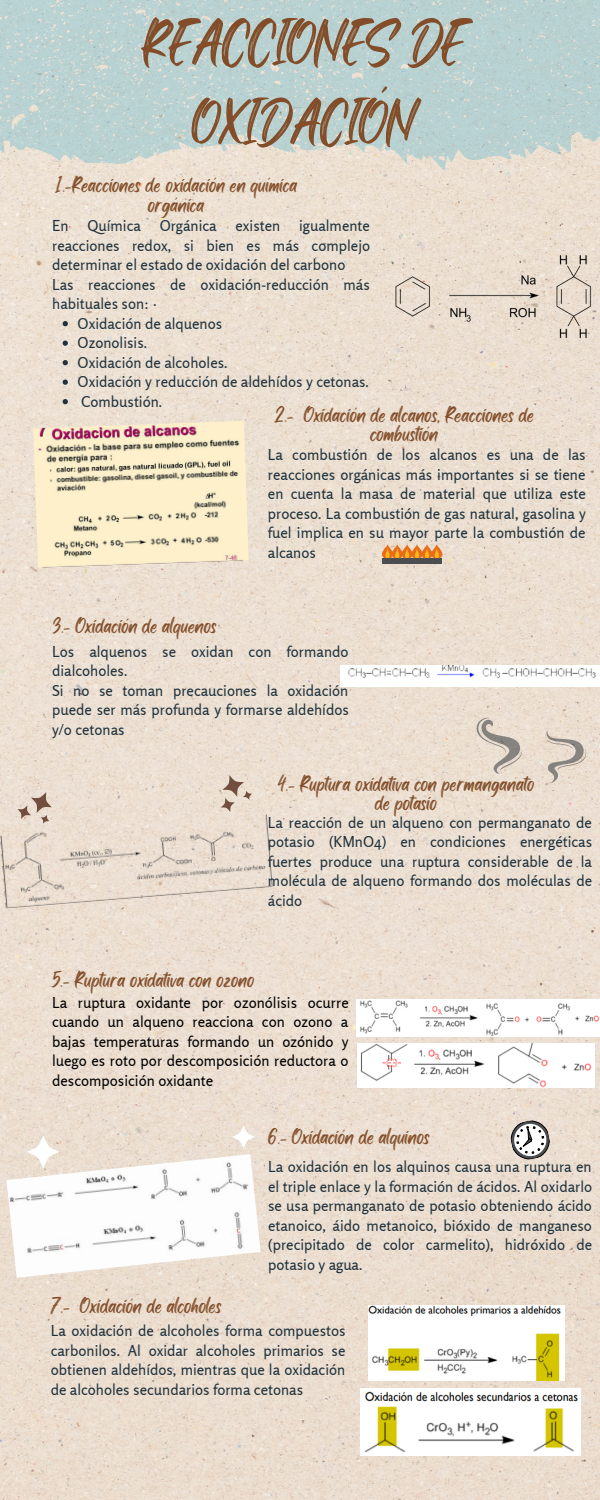
<style>
.page{position:relative;width:600px;height:1500px;background:#fff}
.page>*{position:absolute;margin:0;border:0;box-sizing:border-box;transform-origin:0 0}
.t1{font:57px/79.5px "Black Bones";color:#824d28;text-align:center}
.t2{font:20px/19.5px "Black Bones";color:#824d28;text-align:center}
.t3{font:15px/19.5px "Rosario";color:#1f323d;text-align:justify}
.t4{font:15px/19.5px "Rosario";color:#000;text-align:justify}
</style>
<div class="page">
<img style="left:0;top:457px;width:600px;height:1043px">
<div style="left:382px;top:558px;width:60px;height:6px;background:#4b4d50"></div>
<svg style="left:377px;top:544px;width:70px;height:14px"></svg>
<svg style="left:547px;top:730px;width:39px;height:54px;background:#d4c9bd"></svg>
<svg style="left:476px;top:717px;width:46px;height:57px;background:#d2c7bc"></svg>
<svg style="left:508px;top:1117px;width:45px;height:46px"></svg>
<svg style="left:14px;top:784px;width:46px;height:30px"></svg>
<svg style="left:211px;top:770px;width:45px;height:44px;background:#dcccbe"></svg>
<svg style="left:232px;top:1125px;width:23px;height:24px"></svg>
<svg style="left:27px;top:1135px;width:33px;height:33px"></svg>
<svg style="left:0;top:0;width:600px;height:457px;background:#d9dad1"></svg>
<img style="left:387px;top:246px;width:213px;height:101px">
<img style="left:33px;top:421px;width:216px;height:147px">
<img style="left:341px;top:666px;width:259px;height:21px">
<img style="left:0;top:814px;width:274px;height:94px">
<img style="left:358px;top:1044px;width:237px;height:44px">
<img style="left:356px;top:1000px;width:244px;height:36px">
<img style="left:6px;top:1154px;width:255px;height:124px">
<img style="left:369px;top:1306px;width:196px;height:74px">
<img style="left:360px;top:1389px;width:220px;height:67px">
<svg style="left:63px;top:321px;width:5px;height:5px"></svg>
<svg style="left:63px;top:341px;width:5px;height:5px"></svg>
<svg style="left:63px;top:360px;width:5px;height:5px"></svg>
<svg style="left:63px;top:380px;width:5px;height:5px"></svg>
<svg style="left:63px;top:399px;width:5px;height:5px"></svg>
<h1 class="t1" style="left:142px;top:5px;width:324px">REACCIONES DE<br>OXIDACIÓN</h1>
<h2 class="t2" style="left:55px;top:176px;width:244px">1.-Reacciones de oxidación en química orgánica</h2>
<p class="t3" style="left:52px;top:216px;width:320px;text-align:left;text-indent:247px">igualmente reacciones redox, si bien es más complejo determinar el estado de oxidación del carbono<br>Las reacciones de oxidación-reducción más habituales son: ·</p>
<p class="t3" style="left:52px;top:216px;width:18px">En</p>
<p class="t3" style="left:87px;top:216px;width:55px">Química</p>
<p class="t3" style="left:160px;top:216px;width:58px">Orgánica</p>
<p class="t3" style="left:236px;top:216px;width:46px">existen</p>
<p class="t3" style="left:78px;top:313px;width:293px;text-align:left">Oxidación de alquenos<br>Ozonolisis.<br>Oxidación de alcoholes.<br>Oxidación y reducción de aldehídos y cetonas.<br>Combustión.</p>
<h2 class="t2" style="left:274px;top:405px;width:261px">2.- Oxidación de alcanos, Reacciones de combustión</h2>
<p class="t3" style="left:268px;top:445px;width:320px">La combustión de los alcanos es una de las reacciones orgánicas más importantes si se tiene en cuenta la masa de material que utiliza este proceso. La combustión de gas natural, gasolina y fuel implica en su mayor parte la combustión de alcanos</p>
<h2 class="t2" style="left:52px;top:616px;width:166px">3.- Oxidación de alquenos</h2>
<p class="t3" style="left:52px;top:641px;width:298px;text-align:left">Los alquenos se oxidan con formando dialcoholes.<br>Si no se toman precauciones la oxidación puede ser más profunda y formarse aldehídos y/o cetonas</p>
<h2 class="t2" style="left:278px;top:774px;width:258px">4.- Ruptura oxidativa con permanganato de potasio</h2>
<p class="t3" style="left:268px;top:812px;width:326px">La reacción de un alqueno con permanganato de potasio (KMnO4) en condiciones energéticas fuertes produce una ruptura considerable de la molécula de alqueno formando dos moléculas de ácido</p>
<h2 class="t2" style="left:51px;top:970px;width:205px">5.- Ruptura oxidativa con ozono</h2>
<p class="t4" style="left:52px;top:992px;width:298px">La ruptura oxidante por ozonólisis ocurre cuando un alqueno reacciona con ozono a bajas temperaturas formando un ozónido y luego es roto por descomposición reductora o descomposición oxidante</p>
<h2 class="t2" style="left:268px;top:1127px;width:163px">6.- Oxidación de alquinos</h2>
<p class="t3" style="left:268px;top:1157px;width:326px">La oxidación en los alquinos causa una ruptura en el triple enlace y la formación de ácidos. Al oxidarlo se usa permanganato de potasio obteniendo ácido etanoico, áido metanoico, bióxido de manganeso (precipitado de color carmelito), hidróxido de potasio y agua.</p>
<h2 class="t2" style="left:51px;top:1296px;width:172px">7.- Oxidación de alcoholes</h2>
<p class="t3" style="left:51px;top:1321px;width:296px">La oxidación de alcoholes forma compuestos carbonilos. Al oxidar alcoholes primarios se obtienen aldehídos, mientras que la oxidación de alcoholes secundarios forma cetonas</p>
</div>
